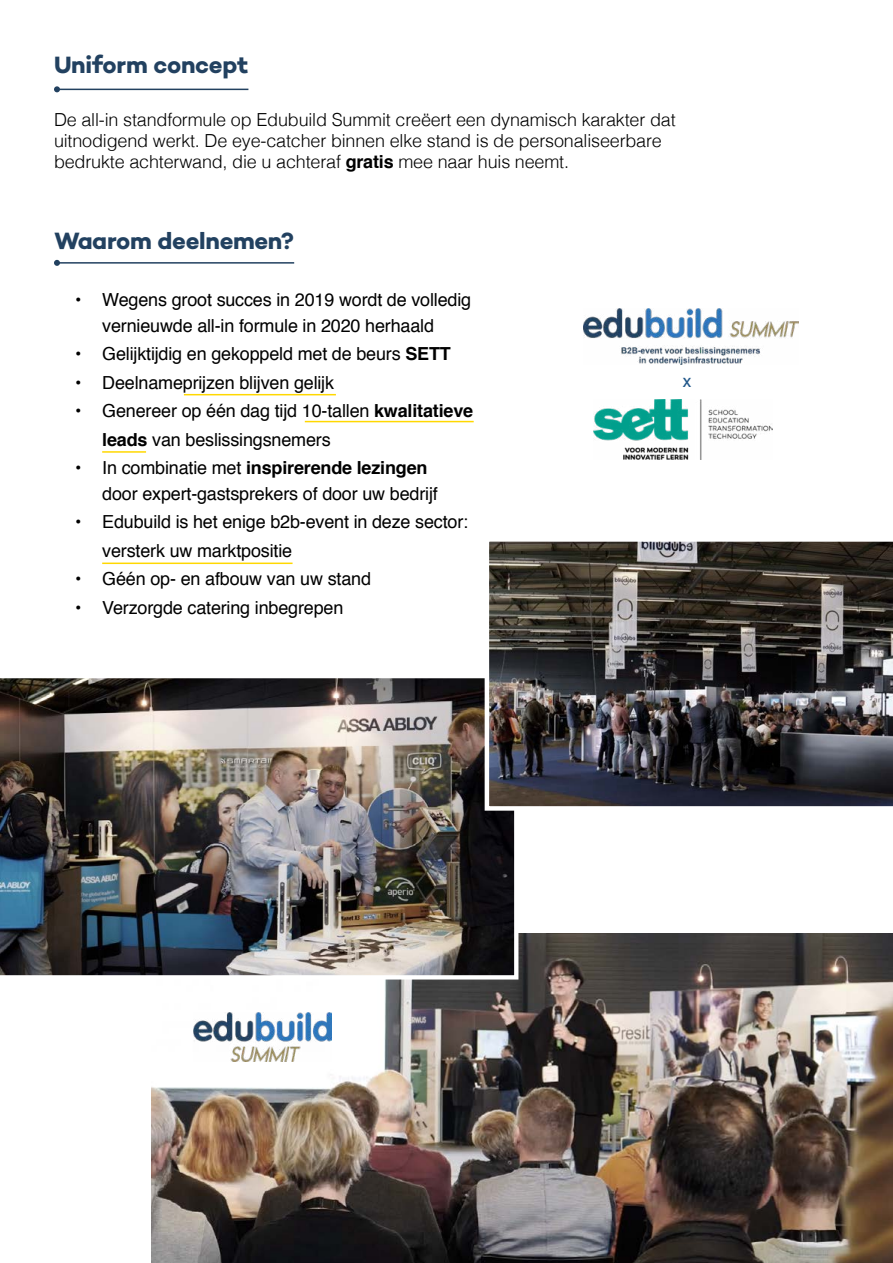
<style>
.page{position:relative;width:893px;height:1263px;background:#fff}
.page>*{position:absolute;margin:0;border:0;box-sizing:border-box;transform-origin:0 0}
.t1{font:24px "Campton Bold DEMO";letter-spacing:-.015em;color:#224160}
.t2{font:18px/25.5px "Helvetica";letter-spacing:-.01em;color:#000}
.t3{font:300 18px/21px "Helvetica";letter-spacing:-.01em;color:#000}
.t4{font:17.25px "Helvetica";color:#22588a}
.s1{font-weight:700}
</style>
<div class="page">
<hr style="left:57px;top:89px;width:191px;height:1px;background:#224160">
<svg style="left:54px;top:86px;width:6px;height:6px"></svg>
<img style="left:152px;top:933px;width:741px;height:330px">
<img style="left:0;top:678px;width:518px;height:301px">
<img style="left:583px;top:309px;width:215px;height:55px">
<img style="left:593px;top:399px;width:179px;height:60px">
<hr style="left:57px;top:262px;width:237px;height:2px;background:#224160">
<svg style="left:54px;top:260px;width:6px;height:6px"></svg>
<hr style="left:184px;top:394px;width:152px;height:1px;background:#ffd800">
<hr style="left:305px;top:421px;width:169px;height:1px;background:#ffd800">
<img style="left:194px;top:1012px;width:138px;height:49px">
<img style="left:485px;top:541px;width:408px;height:270px">
<hr style="left:102px;top:451px;width:44px;height:2px;background:#ffd800">
<hr style="left:102px;top:562px;width:191px;height:2px;background:#ffd800">
<h1 class="t1" style="left:54px;top:51px;width:196px">Uniform concept</h1>
<p class="t3" style="left:54px;top:107px;width:623px">De all-in standformule op Edubuild Summit creëert een dynamisch karakter dat uitnodigend werkt. De eye-catcher binnen elke stand is de personaliseerbare bedrukte achterwand, die u achteraf <span class="s1">gratis</span> mee naar huis neemt.</p>
<h1 class="t1" style="left:54px;top:227px;width:242px">Waarom deelnemen?</h1>
<p class="t2" style="left:75px;top:288px;width:397px;text-align:center">• Wegens groot succes in 2019 wordt de volledig vernieuwde all-in formule in 2020 herhaald</p>
<p class="t2" style="left:75px;top:342px;width:377px">• Gelijktijdig en gekoppeld met de beurs <span class="s1">SETT</span></p>
<p class="t2" style="left:75px;top:370px;width:260px">• Deelnameprijzen blijven gelijk</p>
<p class="t2" style="left:102px;top:397px;width:372px;line-height:28.5px;text-indent:-27px">• Genereer op één dag tijd 10-tallen <span class="s1">kwalitatieve leads</span> van beslissingsnemers</p>
<p class="t2" style="left:102px;top:455px;width:337px;text-indent:-27px">• In combinatie met <span class="s1">inspirerende lezingen </span>door expert-gastsprekers of door uw bedrijf</p>
<p class="t2" style="left:102px;top:508px;width:367px;line-height:28.5px;text-indent:-27px">• Edubuild is het enige b2b-event in deze sector: versterk uw marktpositie</p>
<p class="t2" style="left:75px;top:566px;width:297px">• Géén op- en afbouw van uw stand</p>
<p class="t2" style="left:75px;top:595px;width:270px">• Verzorgde catering inbegrepen</p>
<p class="t4" style="left:683px;top:367px;width:10px">x</p>
</div>
